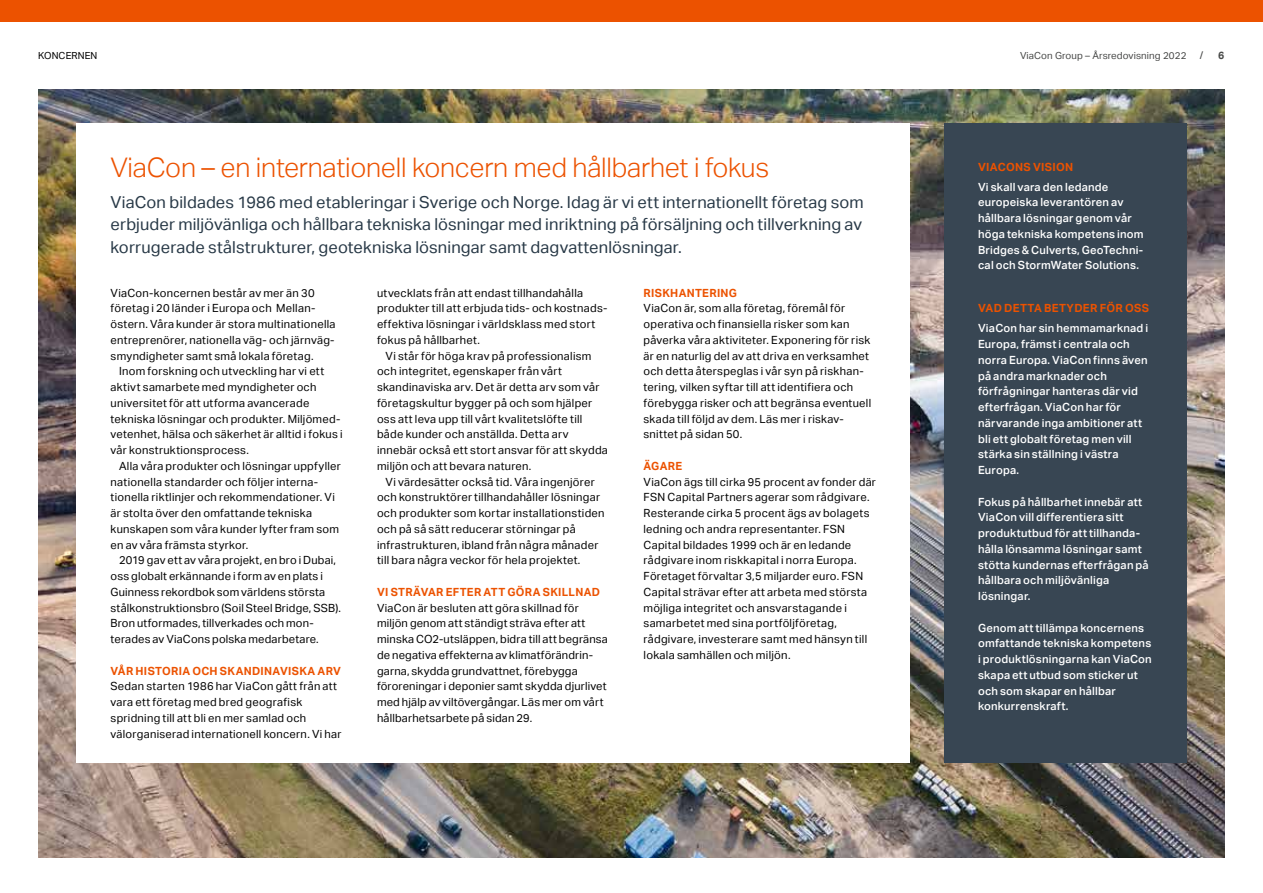
<style>
.page{position:relative;width:1263px;height:893px;background:#fff}
.page>*{position:absolute;margin:0;border:0;box-sizing:border-box;transform-origin:0 0}
.t1{font:300 27px "Aktiv Grotesk";letter-spacing:-.01em;color:#ec5200}
.t2{font:16.5px/22.5px "Aktiv Grotesk";letter-spacing:.01em;color:#273846;text-align:justify}
.t3{font:11.25px/15.8px "Aktiv Grotesk";letter-spacing:.025em;color:#000}
.t4{font:500 11.25px/15.8px "Aktiv Grotesk";letter-spacing:.015em;color:#fff}
.t5{font:700 11.25px "Aktiv Grotesk";letter-spacing:.03em;color:#ec5200}
.t6{font:10.5px "Aktiv Grotesk";color:#474847}
.t7{font:700 10.5px "Aktiv Grotesk";color:#474847}
.t8{font:9.75px "Aktiv Grotesk";letter-spacing:.01em;color:#474847}
.t9{font:9.75px "Aktiv Grotesk";letter-spacing:.01em;color:#000}
</style>
<div class="page">
<img style="left:38px;top:89px;width:1187px;height:768px">
<div style="left:77px;top:123px;width:833px;height:640px;background:#fff"></div>
<div style="left:944px;top:123px;width:242px;height:640px;background:#384653"></div>
<div style="left:0;top:0;width:1263px;height:21px;background:#ec5200"></div>
<p class="t9" style="left:38px;top:49px;width:61px">KONCERNEN</p>
<p class="t8" style="left:1020px;top:49px;width:168px">ViaCon Group – Årsredovisning 2022</p>
<p class="t6" style="left:1200px;top:49px;width:5px">/</p>
<p class="t7" style="left:1218px;top:49px;width:8px">6</p>
<h1 class="t1" style="left:111px;top:151px;width:660px">ViaCon – en internationell koncern med hållbarhet i fokus</h1>
<p class="t2" style="left:111px;top:191px;width:754px">ViaCon bildades 1986 med etableringar i Sverige och Norge. Idag är vi ett internationellt företag som erbjuder miljövänliga och hållbara tekniska lösningar med inriktning på försäljning och tillverkning av korrugerade stålstrukturer, geotekniska lösningar samt dagvattenlösningar.</p>
<p class="t3" style="left:111px;top:285px;width:227px">ViaCon-koncernen består av mer än 30 företag i 20 länder i Europa och Mellan&shy;östern. Våra kunder är stora multinationella entreprenörer, nationella väg- och järnväg&shy;smyndigheter samt små lokala företag.</p>
<p class="t3" style="left:111px;top:364px;width:233px;text-indent:9px">Inom forskning och utveckling har vi ett aktivt samarbete med myndigheter och universitet för att utforma avancerade tekniska lösningar och produkter. Miljömed&shy;vetenhet, hälsa och säkerhet är alltid i fokus i vår konstruktionsprocess.</p>
<p class="t3" style="left:111px;top:458px;width:232px;text-indent:9px">Alla våra produkter och lösningar uppfyller nationella standarder och följer interna&shy;tionella riktlinjer och rekommendationer. Vi är stolta över den omfattande tekniska kunskapen som våra kunder lyfter fram som en av våra främsta styrkor.</p>
<p class="t3" style="left:111px;top:553px;width:232px;text-indent:9px">2019 gav ett av våra projekt, en bro i Dubai, oss globalt erkännande i form av en plats i Guinness rekordbok som världens största stålkonstruktionsbro (Soil Steel Bridge, SSB).<br>Bron utformades, tillverkades och mon&shy;terades av ViaCons polska medarbetare.</p>
<p class="t5" style="left:111px;top:664px;width:232px">VÅR HISTORIA OCH SKANDINAVISKA ARV</p>
<p class="t3" style="left:111px;top:679px;width:233px">Sedan starten 1986 har ViaCon gått från att vara ett företag med bred geografisk spridning till att bli en mer samlad och välorganiserad internationell koncern. Vi har</p>
<p class="t3" style="left:377px;top:285px;width:232px">utvecklats från att endast tillhandahålla produkter till att erbjuda tids- och kostnads&shy;effektiva lösningar i världsklass med stort fokus på hållbarhet.</p>
<p class="t3" style="left:377px;top:348px;width:232px;text-indent:9px">Vi står för höga krav på professionalism och integritet, egenskaper från vårt skandinaviska arv. Det är detta arv som vår företagskultur bygger på och som hjälper oss att leva upp till vårt kvalitetslöfte till både kunder och anställda. Detta arv innebär också ett stort ansvar för att skydda miljön och att bevara naturen.</p>
<p class="t3" style="left:377px;top:474px;width:229px;text-indent:9px">Vi värdesätter också tid. Våra ingenjörer och konstruktörer tillhandahåller lösningar och produkter som kortar installationstiden och på så sätt reducerar störningar på infrastrukturen, ibland från några månader till bara några veckor för hela projektet.</p>
<p class="t5" style="left:377px;top:585px;width:224px">VI STRÄVAR EFTER ATT GÖRA SKILLNAD</p>
<p class="t3" style="left:377px;top:600px;width:232px">ViaCon är besluten att göra skillnad för miljön genom att ständigt sträva efter att minska CO2-utsläppen, bidra till att begränsa de negativa effekterna av klimatförändrin&shy;garna, skydda grundvattnet, förebygga föroreningar i deponier samt skydda djurlivet med hjälp av viltövergångar. Läs mer om vårt hållbarhetsarbete på sidan 29.</p>
<p class="t5" style="left:643px;top:286px;width:95px">RISKHANTERING</p>
<p class="t3" style="left:643px;top:301px;width:229px">ViaCon är, som alla företag, föremål för operativa och finansiella risker som kan påverka våra aktiviteter. Exponering för risk är en naturlig del av att driva en verksamhet och detta återspeglas i vår syn på riskhan&shy;tering, vilken syftar till att identifiera och förebygga risker och att begränsa eventuell skada till följd av dem. Läs mer i riskav&shy;snittet på sidan 50.</p>
<p class="t5" style="left:643px;top:459px;width:40px">ÄGARE</p>
<p class="t3" style="left:643px;top:474px;width:234px">ViaCon ägs till cirka 95 procent av fonder där FSN Capital Partners agerar som rådgivare.<br>Resterande cirka 5 procent ägs av bolagets ledning och andra representanter. FSN Capital bildades 1999 och är en ledande rådgivare inom riskkapital i norra Europa.<br>Företaget förvaltar 3,5 miljarder euro. FSN Capital strävar efter att arbeta med största möjliga integritet och ansvarstagande i samarbetet med sina portföljföretag, rådgivare, investerare samt med hänsyn till lokala samhällen och miljön.</p>
<p class="t5" style="left:978px;top:160px;width:97px">VIACONS VISION</p>
<p class="t4" style="left:978px;top:179px;width:167px">Vi skall vara den ledande europeiska leverantören av hållbara lösningar genom vår höga tekniska kompetens inom<br>Bridges &amp; Culverts, GeoTechni&shy;cal och StormWater Solutions.</p>
<p class="t5" style="left:978px;top:302px;width:173px">VAD DETTA BETYDER FÖR OSS</p>
<p class="t4" style="left:978px;top:321px;width:172px">ViaCon har sin hemmamarknad i<br>Europa, främst i centrala och norra Europa. ViaCon finns även på andra marknader och förfrågningar hanteras där vid efterfrågan. ViaCon har för närvarande inga ambitioner att bli ett globalt företag men vill stärka sin ställning i västra<br>Europa.</p>
<p class="t4" style="left:978px;top:494px;width:172px">Fokus på hållbarhet innebär att<br>ViaCon vill differentiera sitt produktutbud för att tillhanda&shy;hålla lönsamma lösningar samt stötta kundernas efterfrågan på hållbara och miljövänliga lösningar.</p>
<p class="t4" style="left:978px;top:620px;width:175px">Genom att tillämpa koncernens omfattande tekniska kompetens i produktlösningarna kan ViaCon skapa ett utbud som sticker ut och som skapar en hållbar konkurrenskraft.</p>
</div>
